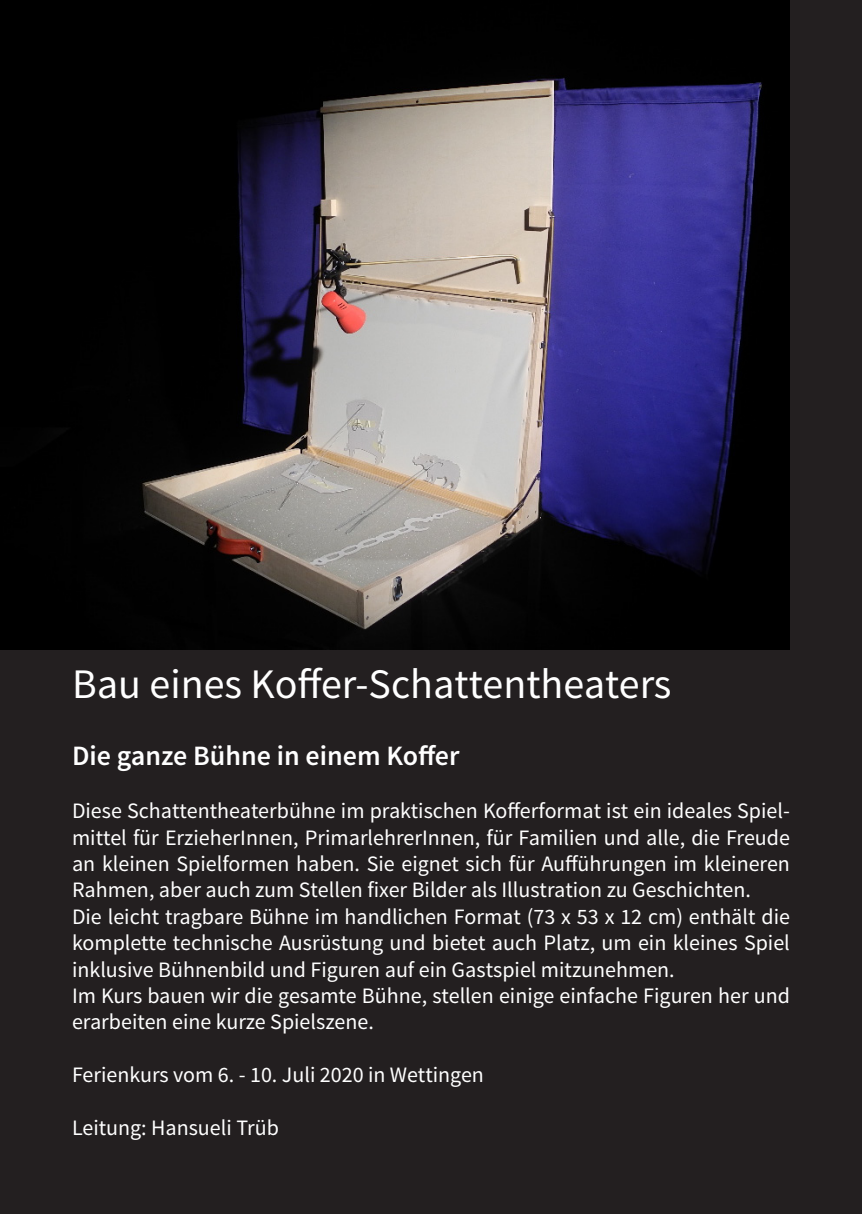
<style>
.page{position:relative;width:862px;height:1214px;background:#fff}
.page>*{position:absolute;margin:0;border:0;box-sizing:border-box;transform-origin:0 0}
.t1{font:42px "Source Sans Pro";color:#fff}
.t2{font:600 28px "Source Sans Pro";color:#fff}
.t3{font:22px/26.4px "Source Sans Pro";color:#fff;text-align:justify}
</style>
<div class="page">
<div style="left:0;top:0;width:862px;height:1213px;background:#231f20"></div>
<img style="left:0;top:0;width:790px;height:649px">
<p class="t1" style="left:72px;top:658px;width:601px">Bau eines Koffer-Schattentheaters</p>
<p class="t2" style="left:72px;top:738px;width:389px">Die ganze Bühne in einem Koffer</p>
<p class="t3" style="left:72px;top:798px;width:719px">Diese Schattentheaterbühne im praktischen Kofferformat ist ein ideales Spiel&shy;mittel für ErzieherInnen, PrimarlehrerInnen, für Familien und alle, die Freude an kleinen Spielformen haben. Sie eignet sich für Aufführungen im kleineren Rahmen, aber auch zum Stellen fixer Bilder als Illustration zu Geschichten.</p>
<p class="t3" style="left:72px;top:903px;width:719px">Die leicht tragbare Bühne im handlichen Format (73 x 53 x 12 cm) enthält die komplette technische Ausrüstung und bietet auch Platz, um ein kleines Spiel inklusive Bühnenbild und Figuren auf ein Gastspiel mitzunehmen.</p>
<p class="t3" style="left:72px;top:982px;width:719px">Im Kurs bauen wir die gesamte Bühne, stellen einige einfache Figuren her und erarbeiten eine kurze Spielszene.</p>
<p class="t3" style="left:72px;top:1062px;width:413px">Ferienkurs vom 6. - 10. Juli 2020 in Wettingen</p>
<p class="t3" style="left:72px;top:1114px;width:208px">Leitung: Hansueli Trüb</p>
</div>
